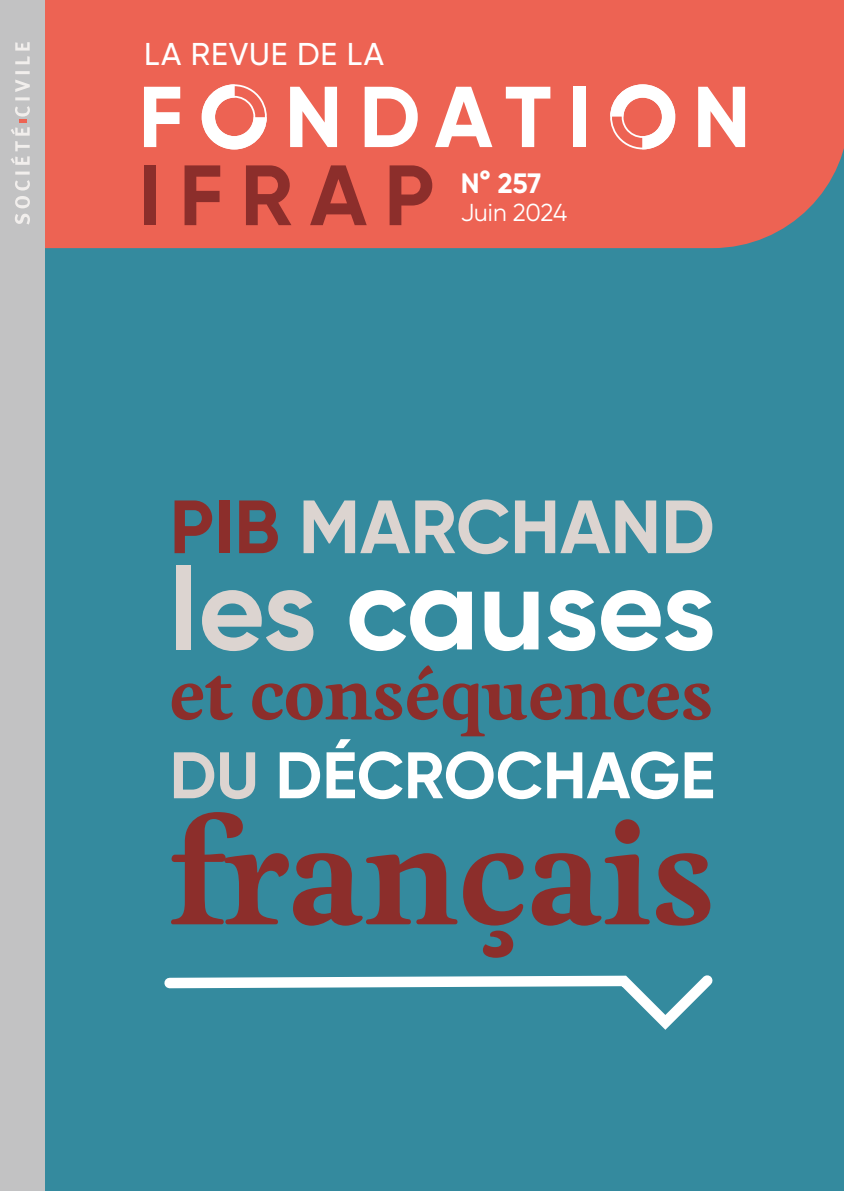
<style>
.page{position:relative;width:844px;height:1191px;background:#fff}
.page>*{position:absolute;margin:0;border:0;box-sizing:border-box;transform-origin:0 0}
.t1{font:700 136.5px "Feijoa";color:#8c2e2b}
.t2{font:700 115.5px "Gilroy";letter-spacing:-.01em;color:#fff}
.t3{font:700 75.25px "Gilroy";color:#dcd4d0}
.t4{font:700 69.12px "Feijoa";color:#8c2e2b}
.t5{font:700 65.62px "Gilroy";letter-spacing:-.005em;color:#fff}
.t6{font:500 31.5px "Gilroy";letter-spacing:.03em;color:#fff}
.t7{font:700 28px "Gilroy";color:#fff}
.t8{font:24.5px "Gilroy";letter-spacing:-.005em;color:#fff}
.s1{color:#8c2e2b}
.s2{color:#dcd4d0}
</style>
<div class="page">
<div style="left:0;top:0;width:843px;height:1191px;background:#348a9e"></div>
<svg style="left:164px;top:975px;width:549px;height:55px"></svg>
<div style="left:45px;top:0;width:798px;height:248px;background:#ed6353"></div>
<svg style="left:197px;top:84px;width:74px;height:65px;background:#f39d93"></svg>
<svg style="left:605px;top:84px;width:74px;height:65px;background:#f39d93"></svg>
<svg style="left:144px;top:87px;width:36px;height:60px;background:#f7c0b9"></svg>
<svg style="left:290px;top:87px;width:47px;height:60px;background:#f9cdc7"></svg>
<svg style="left:364px;top:87px;width:53px;height:60px;background:#f7bfb9"></svg>
<svg style="left:435px;top:87px;width:57px;height:60px;background:#f5b0a8"></svg>
<svg style="left:505px;top:87px;width:45px;height:60px;background:#f4a399"></svg>
<div style="left:573px;top:87px;width:12px;height:60px;background:#fff"></div>
<svg style="left:698px;top:87px;width:47px;height:60px;background:#f9ccc7"></svg>
<div style="left:144px;top:165px;width:12px;height:60px;background:#8c2e2b"></div>
<svg style="left:184px;top:165px;width:36px;height:60px;background:#b5443c"></svg>
<svg style="left:246px;top:165px;width:45px;height:60px;background:#af4139"></svg>
<svg style="left:310px;top:165px;width:56px;height:60px;background:#be493f"></svg>
<svg style="left:389px;top:165px;width:43px;height:60px;background:#b6453c"></svg>
<div style="left:0;top:0;width:45px;height:1191px;background:#c2c2c3"></div>
<svg style="left:11px;top:42px;width:19px;height:182px"></svg>
<p class="t6" style="left:144px;top:34px;width:241px">LA REVUE DE LA</p>
<p class="t7" style="left:460px;top:165px;width:82px">N° 257</p>
<p class="t8" style="left:460px;top:197px;width:108px">Juin 2024</p>
<p class="t3" style="left:170px;top:480px;width:546px"><span class="s1">PIB</span> MARCHAND</p>
<h2 class="t2" style="left:170px;top:537px;width:547px"><span class="s2">les</span> causes</h2>
<p class="t4" style="left:170px;top:645px;width:545px">et conséquences</p>
<p class="t5" style="left:170px;top:734px;width:547px"><span class="s2">DU</span> DÉCROCHAGE</p>
<h1 class="t1" style="left:170px;top:778px;width:547px">français</h1>
</div>
